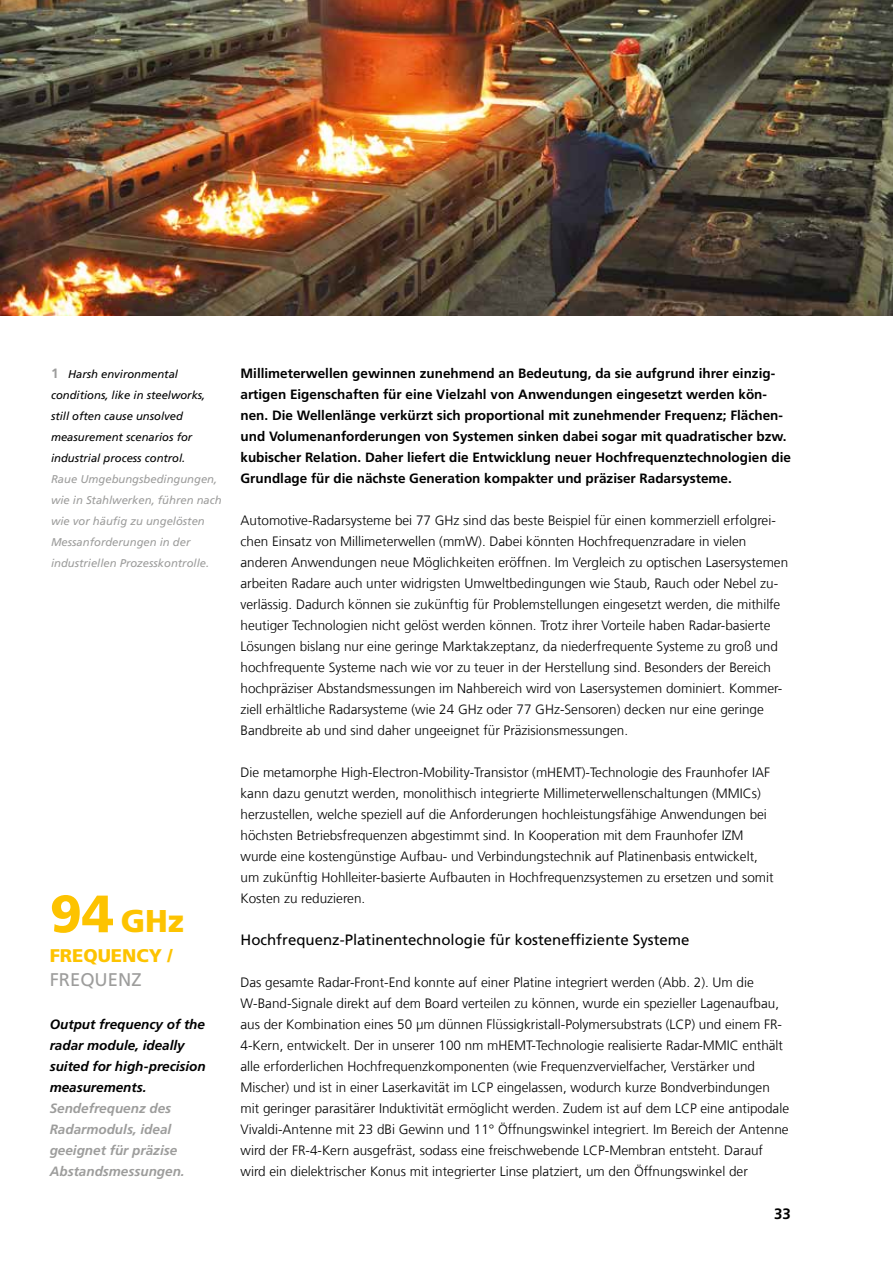
<style>
.page{position:relative;width:893px;height:1263px;background:#fff}
.page>*{position:absolute;margin:0;border:0;box-sizing:border-box;transform-origin:0 0}
.t1{font:900 31.5px "Frutiger";color:#fdc300}
.t2{font:900 18.3px "Frutiger";color:#fdc300}
.t3{font:18.3px "Frutiger";color:#9d9d9c}
.t4{font:15px "Frutiger LT Com";color:#000}
.t5{font:700 15px "Frutiger LT Com";color:#000}
.t6{font:300 13.5px/21px "Frutiger LT Com";color:#000}
.t7{font:700 13.5px/21px "Frutiger LT Com";color:#000}
.t8{font:italic 700 13.5px/21px "Frutiger LT Com";color:#000}
.t9{font:italic 700 13.5px/21px "Frutiger LT Com";color:#9d9d9c}
.t10{font:italic 11.25px/21px "Frutiger LT Com";color:#9d9d9c}
.t11{font:italic 11.25px/21px "Frutiger LT Com";color:#000}
.s1{font-weight:700;font-style:normal;font-size:13.5px;color:#9d9d9c}
.s2{font-size:52.5px}
</style>
<div class="page">
<img style="left:0;top:0;width:893px;height:315px">
<p class="t11" style="left:51px;top:364px;width:156px"><span class="s1">1</span> Harsh environmental conditions, like in steelworks, still often cause unsolved measurement scenarios for industrial process control.</p>
<p class="t10" style="left:51px;top:469px;width:172px">Raue Umgebungsbedingungen, wie in Stahlwerken, führen nach wie vor häufig zu ungelösten<br>Messanforderungen in der industriellen Prozesskontrolle.</p>
<h1 class="t1" style="left:50px;top:902px;width:136px"><span class="s2">94</span> GHZ</h1>
<h2 class="t2" style="left:50px;top:945px;width:124px">FREQUENCY /</h2>
<h2 class="t3" style="left:50px;top:969px;width:93px">FREQUENZ</h2>
<p class="t8" style="left:50px;top:1014px;width:158px">Output frequency of the radar module, ideally suited for high-precision measurements.</p>
<p class="t9" style="left:50px;top:1098px;width:136px">Sendefrequenz des<br>Radarmoduls, ideal geeignet für präzise<br>Abstandsmessungen.</p>
<p class="t7" style="left:240px;top:363px;width:552px">Millimeterwellen gewinnen zunehmend an Bedeutung, da sie aufgrund ihrer einzig&shy;artigen Eigenschaften für eine Vielzahl von Anwendungen eingesetzt werden kön&shy;nen. Die Wellenlänge verkürzt sich proportional mit zunehmender Frequenz; Flächen&shy;und Volumenanforderungen von Systemen sinken dabei sogar mit quadratischer bzw. kubischer Relation. Daher liefert die Entwicklung neuer Hochfrequenztechnologien die Grundlage für die nächste Generation kompakter und präziser Radarsysteme.</p>
<p class="t6" style="left:240px;top:510px;width:549px">Automotive-Radarsysteme bei 77 GHz sind das beste Beispiel für einen kommerziell erfolgrei&shy;chen Einsatz von Millimeterwellen (mmW). Dabei könnten Hochfrequenzradare in vielen anderen Anwendungen neue Möglichkeiten eröffnen. Im Vergleich zu optischen Lasersystemen arbeiten Radare auch unter widrigsten Umweltbedingungen wie Staub, Rauch oder Nebel zu&shy;verlässig. Dadurch können sie zukünftig für Problemstellungen eingesetzt werden, die mithilfe heutiger Technologien nicht gelöst werden können. Trotz ihrer Vorteile haben Radar-basierte Lösungen bislang nur eine geringe Marktakzeptanz, da niederfrequente Systeme zu groß und hochfrequente Systeme nach wie vor zu teuer in der Herstellung sind. Besonders der Bereich hochpräziser Abstandsmessungen im Nahbereich wird von Lasersystemen dominiert. Kommer&shy;ziell erhältliche Radarsysteme (wie 24 GHz oder 77 GHz-Sensoren) decken nur eine geringe Bandbreite ab und sind daher ungeeignet für Präzisionsmessungen.</p>
<p class="t6" style="left:240px;top:762px;width:535px">Die metamorphe High-Electron-Mobility-Transistor (mHEMT)-Technologie des Fraunhofer IAF kann dazu genutzt werden, monolithisch integrierte Millimeterwellenschaltungen (MMICs) herzustellen, welche speziell auf die Anforderungen hochleistungsfähige Anwendungen bei höchsten Betriebsfrequenzen abgestimmt sind. In Kooperation mit dem Fraunhofer IZM wurde eine kostengünstige Aufbau- und Verbindungstechnik auf Platinenbasis entwickelt, um zukünftig Hohlleiter-basierte Aufbauten in Hochfrequenzsystemen zu ersetzen und somit Kosten zu reduzieren.</p>
<p class="t4" style="left:240px;top:931px;width:450px">Hochfrequenz-Platinentechnologie für kosteneffiziente Systeme</p>
<p class="t6" style="left:240px;top:972px;width:550px">Das gesamte Radar-Front-End konnte auf einer Platine integriert werden (Abb. 2). Um die W-Band-Signale direkt auf dem Board verteilen zu können, wurde ein spezieller Lagenaufbau, aus der Kombination eines 50 µm dünnen Flüssigkristall-Polymersubstrats (LCP) und einem FR-4-Kern, entwickelt. Der in unserer 100 nm mHEMT-Technologie realisierte Radar-MMIC enthält alle erforderlichen Hochfrequenzkomponenten (wie Frequenzvervielfacher, Verstärker und Mischer) und ist in einer Laserkavität im LCP eingelassen, wodurch kurze Bondverbindungen mit geringer parasitärer Induktivität ermöglicht werden. Zudem ist auf dem LCP eine antipodale Vivaldi-Antenne mit 23 dBi Gewinn und 11° Öffnungswinkel integriert. Im Bereich der Antenne wird der FR-4-Kern ausgefräst, sodass eine freischwebende LCP-Membran entsteht. Darauf wird ein dielektrischer Konus mit integrierter Linse platziert, um den Öffnungswinkel der</p>
<p class="t5" style="left:774px;top:1205px;width:18px">33</p>
</div>
